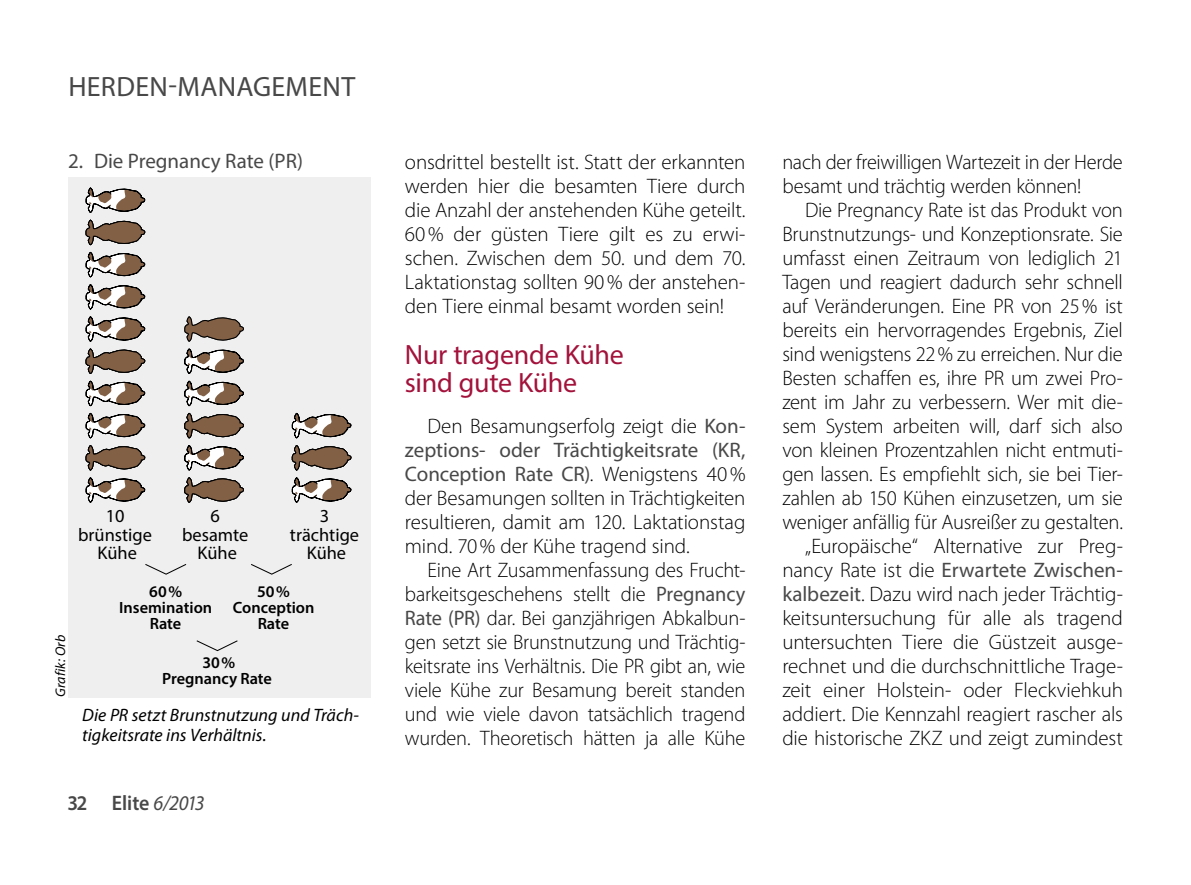
<style>
.page{position:relative;width:1191px;height:885px;background:#fff}
.page>*{position:absolute;margin:0;border:0;box-sizing:border-box;transform-origin:0 0}
.Zwischentitel_ROT_1{font:28px/28px "Myriad Pro";letter-spacing:-.01em;color:#a3123b}
.t1{font:28px "Myriad Pro";color:#484848}
.Bodytext{font:300 21px/24px "Myriad Pro";letter-spacing:-.01em;color:#000;text-align:justify}
.Tabellentitel{font:21px "Myriad Pro";color:#484848}
.t2{font:600 21px "Myriad Pro";color:#484848;scale:.95 1}
.t3{font:18.4px/18.4px "Myriad Pro";color:#000;text-align:center}
.BU{font:italic 18px/19.8px "Myriad Pro";color:#000}
.t4{font:600 16.4px/16.4px "Myriad Pro";color:#000;text-align:center}
.Bildnachweis{font:italic 14px "Myriad Pro";letter-spacing:.015em;color:#000}
.s1{font-weight:400;font-style:italic}
.s2{font-weight:400;color:#484848}
</style>
<div class="page">
<div style="left:68px;top:177px;width:302px;height:520px;background:#efefef"></div>
<svg style="left:86px;top:188px;width:59px;height:25px"></svg>
<svg style="left:86px;top:219px;width:59px;height:155px"></svg>
<svg style="left:86px;top:380px;width:59px;height:26px"></svg>
<svg style="left:86px;top:412px;width:59px;height:91px"></svg>
<svg style="left:185px;top:316px;width:59px;height:26px"></svg>
<svg style="left:185px;top:348px;width:59px;height:26px"></svg>
<svg style="left:185px;top:380px;width:59px;height:26px"></svg>
<svg style="left:185px;top:412px;width:59px;height:91px"></svg>
<svg style="left:292px;top:412px;width:59px;height:91px"></svg>
<svg style="left:145px;top:564px;width:147px;height:88px"></svg>
<p class="t1" style="left:68px;top:70px;width:35px">Herden</p>
<p class="t1" style="left:168px;top:70px;width:51px">-Management</p>
<p class="Tabellentitel" style="left:68px;top:148px;width:236px">2. Die Pregnancy Rate (PR)</p>
<p class="Bildnachweis" style="left:52px;top:697px;width:64px;rotate:-90deg">Grafik: Orb</p>
<p class="t3" style="left:78px;top:507px;width:75px">10 brünstige<br>Kühe</p>
<p class="t4" style="left:119px;top:582px;width:94px">60%<br>Insemination<br>Rate</p>
<p class="t4" style="left:233px;top:582px;width:83px">50%<br>Conception<br>Rate</p>
<p class="t4" style="left:162px;top:653px;width:111px">30%<br>Pregnancy Rate</p>
<p class="t3" style="left:182px;top:507px;width:68px">6 besamte<br>Kühe</p>
<p class="t3" style="left:290px;top:507px;width:71px">3 trächtige<br>Kühe</p>
<p class="BU" style="left:82px;top:705px;width:278px">Die PR setzt Brunstnutzung und Träch&shy;tigkeitsrate ins Verhältnis.</p>
<p class="t2" style="left:68px;top:789px;width:145px">32 Elite <span class="s1">6/2013</span></p>
<p class="Bodytext" style="left:405px;top:150px;width:342px">onsdrittel bestellt ist. Statt der erkannten werden hier die besamten Tiere durch die Anzahl der anstehenden Kühe geteilt.<br>60% der güsten Tiere gilt es zu erwi&shy;schen. Zwischen dem 50. und dem 70.<br>Laktationstag sollten 90% der anstehen&shy;den Tiere einmal besamt worden sein!</p>
<p class="Zwischentitel_ROT_1" style="left:405px;top:340px;width:220px">Nur tragende Kühe sind gute Kühe</p>
<p class="Bodytext" style="left:405px;top:414px;width:342px;text-indent:23px">Den Besamungserfolg zeigt die <span class="s2">Kon&shy;zeptions- oder Trächtigkeitsrate (KR, Conception Rate CR)</span>. Wenigstens 40% der Besamungen sollten in Trächtigkeiten resultieren, damit am 120. Laktationstag mind. 70% der Kühe tragend sind.</p>
<p class="Bodytext" style="left:405px;top:558px;width:342px;text-indent:23px">Eine Art Zusammenfassung des Frucht&shy;barkeitsgeschehens stellt die <span class="s2">Pregnancy Rate (PR)</span> dar. Bei ganzjährigen Abkalbun&shy;gen setzt sie Brunstnutzung und Trächtig&shy;keitsrate ins Verhältnis. Die PR gibt an, wie viele Kühe zur Besamung bereit standen und wie viele davon tatsächlich tragend wurden. Theoretisch hätten ja alle Kühe</p>
<p class="Bodytext" style="left:782px;top:150px;width:342px">nach der freiwilligen Wartezeit in der Herde besamt und trächtig werden können!</p>
<p class="Bodytext" style="left:782px;top:198px;width:342px;text-indent:23px">Die Pregnancy Rate ist das Produkt von Brunstnutzungs- und Konzeptionsrate. Sie umfasst einen Zeitraum von lediglich 21<br>Tagen und reagiert dadurch sehr schnell auf Veränderungen. Eine PR von 25% ist bereits ein hervorragendes Ergebnis, Ziel sind wenigstens 22% zu erreichen. Nur die Besten schaffen es, ihre PR um zwei Pro&shy;zent im Jahr zu verbessern. Wer mit die&shy;sem System arbeiten will, darf sich also von kleinen Prozentzahlen nicht entmuti&shy;gen lassen. Es empfiehlt sich, sie bei Tier&shy;zahlen ab 150 Kühen einzusetzen, um sie weniger anfällig für Ausreißer zu gestalten.</p>
<p class="Bodytext" style="left:782px;top:534px;width:342px;text-indent:23px">„Europäische“ Alternative zur Preg&shy;nancy Rate ist die <span class="s2">Erwartete Zwischen&shy;kalbezeit</span>. Dazu wird nach jeder Trächtig&shy;keitsuntersuchung für alle als tragend untersuchten Tiere die Güstzeit ausge&shy;rechnet und die durchschnittliche Trage&shy;zeit einer Holstein- oder Fleckviehkuh addiert. Die Kennzahl reagiert rascher als die historische ZKZ und zeigt zumindest</p>
</div>
